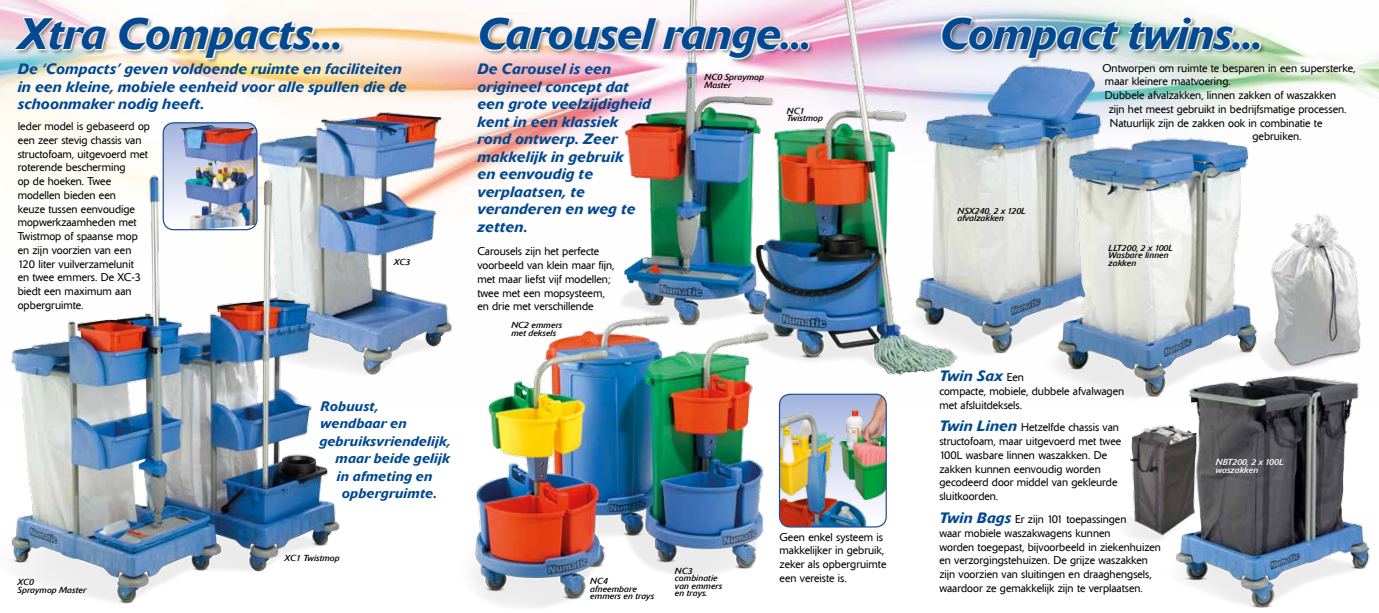
<style>
.page{position:relative;width:1379px;height:613px;background:#fff}
.page>*{position:absolute;margin:0;border:0;box-sizing:border-box;transform-origin:0 0}
.t1{font:italic 500 43.75px "Delta Jaeger";letter-spacing:-.02em;color:#034991}
.t2{font:italic 500 15px/17.5px "Delta Jaeger";letter-spacing:.01em;color:#034991}
.t3{font:italic 500 13.75px "Delta Jaeger";letter-spacing:.015em;color:#034991}
.t4{font:300 11.25px/13.8px "Delta Jaeger";color:#000}
.t5{font:italic 8.75px/7.5px "Delta Jaeger";color:#000}
.t6{font:italic 8.75px/7.5px "Delta Jaeger";color:#fff}
.s1{font-weight:300;font-style:normal;font-size:11.25px;color:#000}
.s2{font-weight:500;font-style:italic;font-size:15px;color:#034991}
</style>
<div class="page">
<img style="left:0;top:0;width:1378px;height:404px">
<div style="left:941px;top:17px;width:325px;height:47px;background:#000;opacity:.5"></div>
<img style="left:962px;top:16px;width:298px;height:43px">
<svg style="left:163px;top:123px;width:63px;height:49px"></svg>
<img style="left:180px;top:125px;width:46px;height:47px">
<img style="left:226px;top:109px;width:233px;height:272px">
<img style="left:0;top:172px;width:345px;height:432px">
<img style="left:459px;top:313px;width:316px;height:295px">
<img style="left:597px;top:0;width:138px;height:339px">
<img style="left:735px;top:0;width:227px;height:380px">
<img style="left:779px;top:394px;width:107px;height:132px">
<div style="left:779px;top:394px;width:107px;height:134px;border:1px solid #264d92;border-radius:11px"></div>
<img style="left:879px;top:64px;width:241px;height:303px">
<img style="left:1025px;top:137px;width:242px;height:267px">
<img style="left:1144px;top:367px;width:234px;height:241px">
<img style="left:1126px;top:424px;width:79px;height:121px">
<img style="left:1250px;top:212px;width:117px;height:162px">
<div style="left:15px;top:17px;width:331px;height:47px;background:#000;opacity:.5"></div>
<svg style="left:14px;top:16px;width:327px;height:43px"></svg>
<div style="left:479px;top:17px;width:335px;height:47px;background:#000;opacity:.5"></div>
<svg style="left:479px;top:16px;width:330px;height:43px"></svg>
<h1 class="t1" style="left:18px;top:7px;width:326px">Xtra Compacts...</h1>
<h1 class="t1" style="left:477px;top:7px;width:336px">Carousel range...</h1>
<h2 class="t2" style="left:18px;top:60px;width:390px">De ‘Compacts’ geven voldoende ruimte en faciliteiten in een kleine, mobiele eenheid voor alle spullen die de schoonmaker nodig heeft.</h2>
<p class="t4" style="left:18px;top:119px;width:134px">Ieder model is gebaseerd op een zeer stevig chassis van structofoam, uitgevoerd met roterende bescherming<br>op de hoeken. Twee modellen bieden een<br>keuze tussen eenvoudige mopwerkzaamheden met<br>Twistmop of spaanse mop en zijn voorzien van een<br>120 liter vuilverzamelunit<br>en twee emmers. De XC-3 biedt een maximum aan opbergruimte.</p>
<p class="t5" style="left:394px;top:258px;width:18px">XC3</p>
<p class="t3" style="left:320px;top:397px;width:59px">Robuust,</p>
<p class="t3" style="left:320px;top:415px;width:88px">wendbaar en</p>
<p class="t3" style="left:319px;top:432px;width:133px">gebruiksvriendelijk,</p>
<p class="t3" style="left:335px;top:450px;width:116px">maar beide gelijk</p>
<p class="t3" style="left:337px;top:467px;width:97px">in afmeting en</p>
<p class="t3" style="left:342px;top:485px;width:97px">opbergruimte.</p>
<p class="t5" style="left:18px;top:578px;width:70px">XC0<br>Spraymop Master</p>
<p class="t5" style="left:284px;top:554px;width:57px">XC1 Twistmop</p>
<h2 class="t2" style="left:477px;top:60px;width:175px">De Carousel is een origineel concept dat een grote veelzijdigheid kent in een klassiek rond ontwerp. Zeer makkelijk in gebruik<br>en eenvoudig te verplaatsen, te veranderen en weg te zetten.</h2>
<p class="t4" style="left:477px;top:245px;width:139px">Carousels zijn het perfecte voorbeeld van klein maar fijn, met maar liefst vijf modellen; twee met een mopsysteem, en drie met verschillende</p>
<p class="t5" style="left:511px;top:321px;width:53px">NC2 emmers met deksels</p>
<p class="t5" style="left:704px;top:73px;width:61px">NC0 Spraymop<br>Master</p>
<p class="t5" style="left:787px;top:107px;width:38px">NC1<br>Twistmop</p>
<p class="t5" style="left:590px;top:578px;width:65px">NC4 afneembare emmers en trays</p>
<p class="t5" style="left:675px;top:567px;width:49px">NC3 combinatie van emmers en trays.</p>
<p class="t4" style="left:779px;top:530px;width:108px">Geen enkel systeem is makkelijker in gebruik, zeker als opbergruimte een vereiste is.</p>
<h1 class="t1" style="left:939px;top:7px;width:325px">Compact twins...</h1>
<p class="t5" style="left:957px;top:207px;width:70px">NSX240, 2 x 120L afvalzakken</p>
<p class="t4" style="left:1102px;top:61px;width:254px">Ontworpen om ruimte te besparen in een supersterke,</p>
<p class="t4" style="left:1104px;top:75px;width:127px">maar kleinere maatvoering.</p>
<p class="t4" style="left:1104px;top:89px;width:233px">Dubbele afvalzakken, linnen zakken of waszakken</p>
<p class="t4" style="left:1108px;top:102px;width:239px">zijn het meest gebruikt in bedrijfsmatige processen.</p>
<p class="t4" style="left:1109px;top:116px;width:214px">Natuurlijk zijn de zakken ook in combinatie te</p>
<p class="t4" style="left:1252px;top:130px;width:50px">gebruiken.</p>
<p class="t5" style="left:1108px;top:244px;width:66px">LLT200, 2 x 100L<br>Wasbare linnen zakken</p>
<h2 class="t2" style="left:939px;top:367px;width:86px">Twin Sax <span class="s1">Een</span></h2>
<p class="t4" style="left:939px;top:384px;width:186px">compacte, mobiele, dubbele afvalwagen met afsluitdeksels.</p>
<p class="t4" style="left:939px;top:421px;width:183px"><span class="s2">Twin Linen</span> Hetzelfde chassis van structofoam, maar uitgevoerd met twee<br>100L wasbare linnen waszakken. De zakken kunnen eenvoudig worden gecodeerd door middel van gekleurde sluitkoorden.</p>
<p class="t4" style="left:939px;top:512px;width:223px"><span class="s2">Twin Bags</span> Er zijn 101 toepassingen<br>waar mobiele waszakwagens kunnen<br>worden toegepast, bijvoorbeeld in ziekenhuizen en verzorgingstehuizen. De grijze waszakken zijn voorzien van sluitingen en draaghengsels, waardoor ze gemakkelijk zijn te verplaatsen.</p>
<p class="t6" style="left:1215px;top:459px;width:70px">NBT200, 2 x 100L waszakken</p>
</div>
